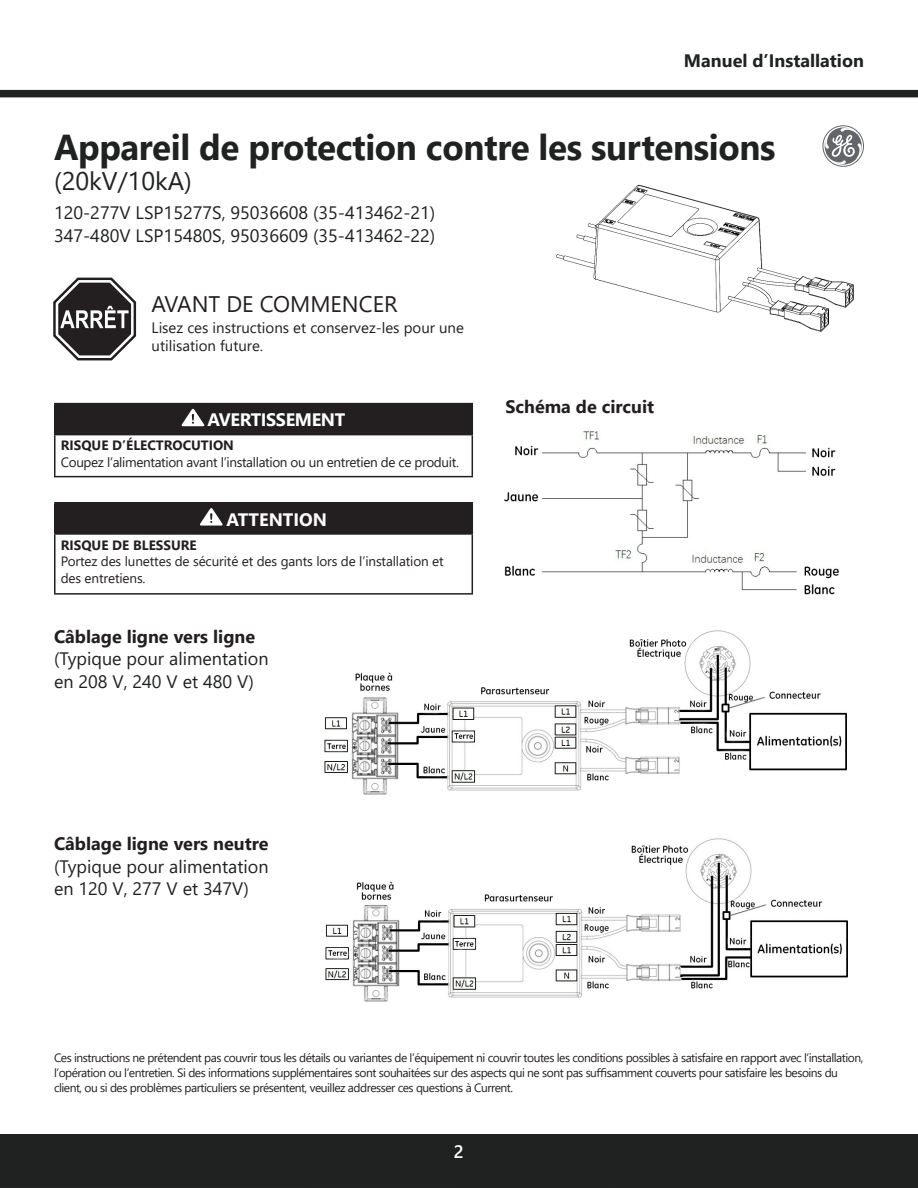
<style>
.page{position:relative;width:918px;height:1188px;background:#fff}
.page>*{position:absolute;margin:0;border:0;box-sizing:border-box;transform-origin:0 0}
.t1{font:700 36px "Segoe UI";letter-spacing:-.01em;color:#202222}
.t2{font:25.5px "Segoe UI";color:#202222}
.t3{font:22.5px "Segoe UI";color:#231f20}
.t4{font:18px/22.5px "Segoe UI";color:#202222}
.t5{font:700 18px "Segoe UI";color:#231f20}
.t6{font:700 18px "Segoe UI";color:#202222}
.t7{font:700 18px "Segoe UI";letter-spacing:-.02em;color:#fff}
.t8{font:700 18px "Segoe UI";color:#fff}
.t9{font:600 18px "Segoe UI";color:#fff}
.t10{font:15px/18px "Segoe UI";color:#231f20}
.t11{font:13.5px/16.5px "Segoe UI";letter-spacing:-.01em;color:#231f20}
.t12{font:700 13.5px "Segoe UI";color:#231f20}
.t13{font:12px/15px "Segoe UI";letter-spacing:-.04em;color:#231f20}
</style>
<div class="page">
<div style="left:0;top:1134px;width:918px;height:54px;background:#202222"></div>
<div style="left:0;top:90px;width:918px;height:7px;background:#202222"></div>
<img style="left:504px;top:432px;width:335px;height:163px">
<img style="left:324px;top:630px;width:522px;height:165px">
<img style="left:325px;top:838px;width:523px;height:164px">
<svg style="left:53px;top:277px;width:84px;height:84px"></svg>
<div style="left:55px;top:404px;width:417px;height:31px;background:#231f20"></div>
<hr style="left:54px;top:403px;width:419px;height:1px;background:#231f20">
<hr style="left:54px;top:404px;width:2px;height:30px;background:#231f20">
<hr style="left:472px;top:404px;width:1px;height:30px;background:#231f20">
<hr style="left:54px;top:434px;width:419px;height:1px;background:#231f20">
<hr style="left:54px;top:435px;width:2px;height:41px;background:#231f20">
<hr style="left:472px;top:435px;width:1px;height:41px;background:#231f20">
<hr style="left:54px;top:476px;width:419px;height:1px;background:#231f20">
<svg style="left:181px;top:408px;width:24px;height:18px"></svg>
<div style="left:55px;top:503px;width:417px;height:31px;background:#231f20"></div>
<hr style="left:54px;top:502px;width:419px;height:2px;background:#231f20">
<hr style="left:54px;top:504px;width:2px;height:29px;background:#231f20">
<svg style="left:472px;top:504px;width:1px;height:29px"></svg>
<hr style="left:54px;top:533px;width:419px;height:2px;background:#231f20">
<hr style="left:54px;top:535px;width:2px;height:58px;background:#231f20">
<hr style="left:472px;top:535px;width:1px;height:58px;background:#231f20">
<hr style="left:54px;top:593px;width:419px;height:2px;background:#231f20">
<svg style="left:200px;top:508px;width:23px;height:18px"></svg>
<img style="left:557px;top:184px;width:297px;height:148px">
<svg style="left:822px;top:125px;width:42px;height:42px"></svg>
<p class="t6" style="left:684px;top:44px;width:181px">Manuel d’Installation</p>
<p class="t1" style="left:54px;top:113px;width:723px">Appareil de protection contre les surtensions</p>
<p class="t2" style="left:54px;top:157px;width:139px">(20kV/10kA)</p>
<p class="t4" style="left:54px;top:200px;width:383px">120-277V LSP15277S, 95036608 (35-413462-21)</p>
<p class="t4" style="left:54px;top:222px;width:383px">347-480V LSP15480S, 95036609 (35-413462-22)</p>
<p class="t3" style="left:152px;top:283px;width:247px">AVANT DE COMMENCER</p>
<p class="t10" style="left:152px;top:318px;width:314px">Lisez ces instructions et conservez-les pour une utilisation future.</p>
<p class="t7" style="left:208px;top:403px;width:139px">AVERTISSEMENT</p>
<p class="t12" style="left:61px;top:433px;width:175px">RISQUE D’ÉLECTROCUTION</p>
<p class="t11" style="left:61px;top:453px;width:400px">Coupez l’alimentation avant l’installation ou un entretien de ce produit.</p>
<p class="t8" style="left:226px;top:502px;width:102px">ATTENTION</p>
<p class="t12" style="left:61px;top:532px;width:138px">RISQUE DE BLESSURE</p>
<p class="t11" style="left:61px;top:552px;width:384px">Portez des lunettes de sécurité et des gants lors de l’installation et des entretiens.</p>
<p class="t5" style="left:54px;top:619px;width:203px">Câblage ligne vers ligne</p>
<p class="t4" style="left:54px;top:646px;width:216px">(Typique pour alimentation en 208 V, 240 V et 480 V)</p>
<p class="t5" style="left:505px;top:390px;width:150px">Schéma de circuit</p>
<p class="t5" style="left:54px;top:827px;width:216px">Câblage ligne vers neutre</p>
<p class="t4" style="left:54px;top:853px;width:216px">(Typique pour alimentation en 120 V, 277 V et 347V)</p>
<p class="t13" style="left:54px;top:1049px;width:811px">Ces instructions ne prétendent pas couvrir tous les détails ou variantes de l’équipement ni couvrir toutes les conditions possibles à satisfaire en rapport avec l’installation, l’opération ou l’entretien. Si des informations supplémentaires sont souhaitées sur des aspects qui ne sont pas suffisamment couverts pour satisfaire les besoins du client, ou si des problèmes particuliers se présentent, veuillez addresser ces questions à Current.</p>
<p class="t9" style="left:454px;top:1135px;width:11px">2</p>
</div>
